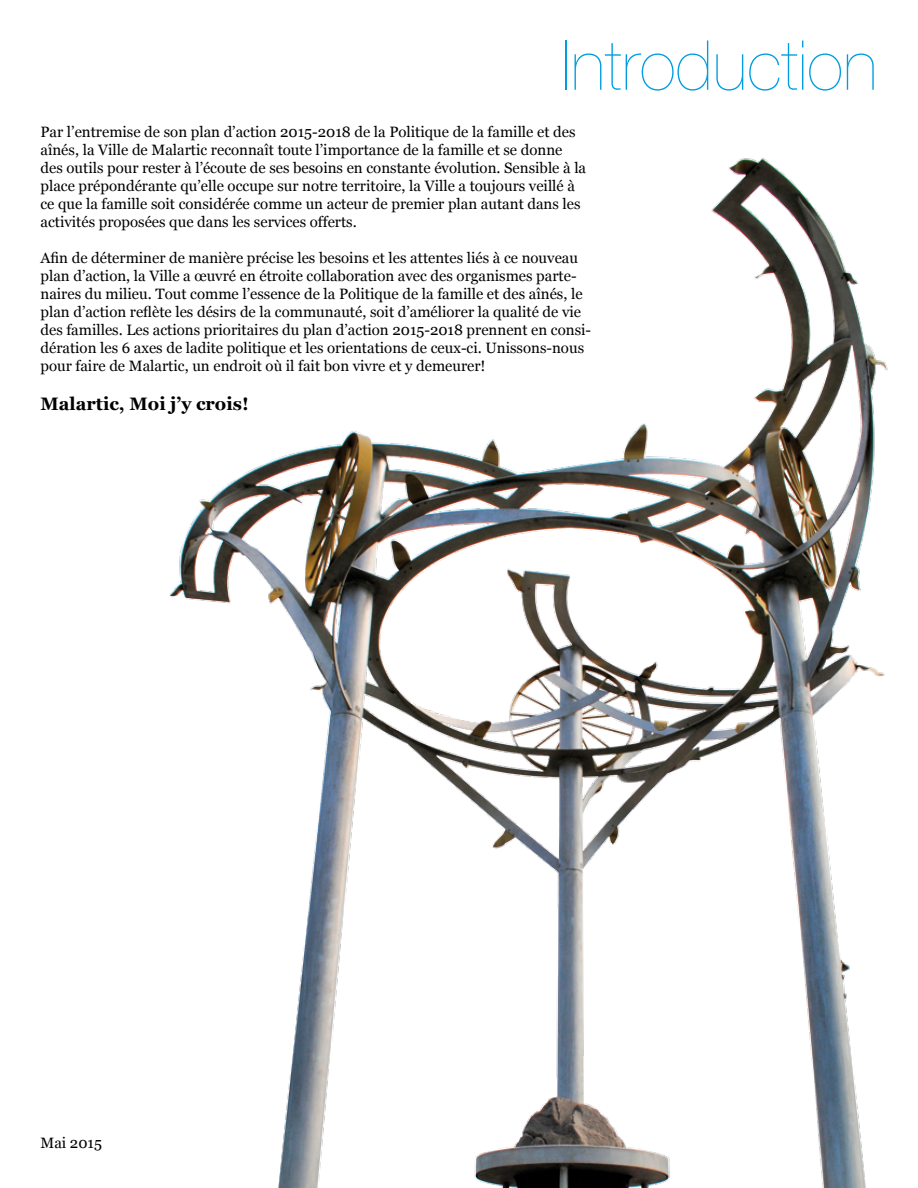
<style>
.page{position:relative;width:918px;height:1188px;background:#fff}
.page>*{position:absolute;margin:0;border:0;box-sizing:border-box;transform-origin:0 0}
.t1{font:200 69px "Helvetica Neue LT Pro";color:#009ee0}
.t2{font:700 18px "Georgia";color:#000}
.t3{font:15px/18px "Georgia";color:#000}
</style>
<div class="page">
<img style="left:169px;top:157px;width:719px;height:1031px">
<h1 class="t1" style="left:562px;top:26px;width:317px">Introduction</h1>
<p class="t3" style="left:40px;top:123px;width:547px">Par l’entremise de son plan d’action 2015-2018 de la Politique de la famille et des aînés, la Ville de Malartic reconnaît toute l’importance de la famille et se donne des outils pour rester à l’écoute de ses besoins en constante évolution. Sensible à la place prépondérante qu’elle occupe sur notre territoire, la Ville a toujours veillé à ce que la famille soit considérée comme un acteur de premier plan autant dans les activités proposées que dans les services offerts.</p>
<p class="t3" style="left:40px;top:249px;width:552px">Afin de déterminer de manière précise les besoins et les attentes liés à ce nouveau plan d’action, la Ville a œuvré en étroite collaboration avec des organismes parte&shy;naires du milieu. Tout comme l’essence de la Politique de la famille et des aînés, le plan d’action reflète les désirs de la communauté, soit d’améliorer la qualité de vie des familles. Les actions prioritaires du plan d’action 2015-2018 prennent en consi&shy;dération les 6 axes de ladite politique et les orientations de ceux-ci. Unissons-nous pour faire de Malartic, un endroit où il fait bon vivre et y demeurer!</p>
<p class="t2" style="left:40px;top:392px;width:210px">Malartic, Moi j’y crois!</p>
<p class="t3" style="left:40px;top:1134px;width:63px">Mai 2015</p>
</div>
